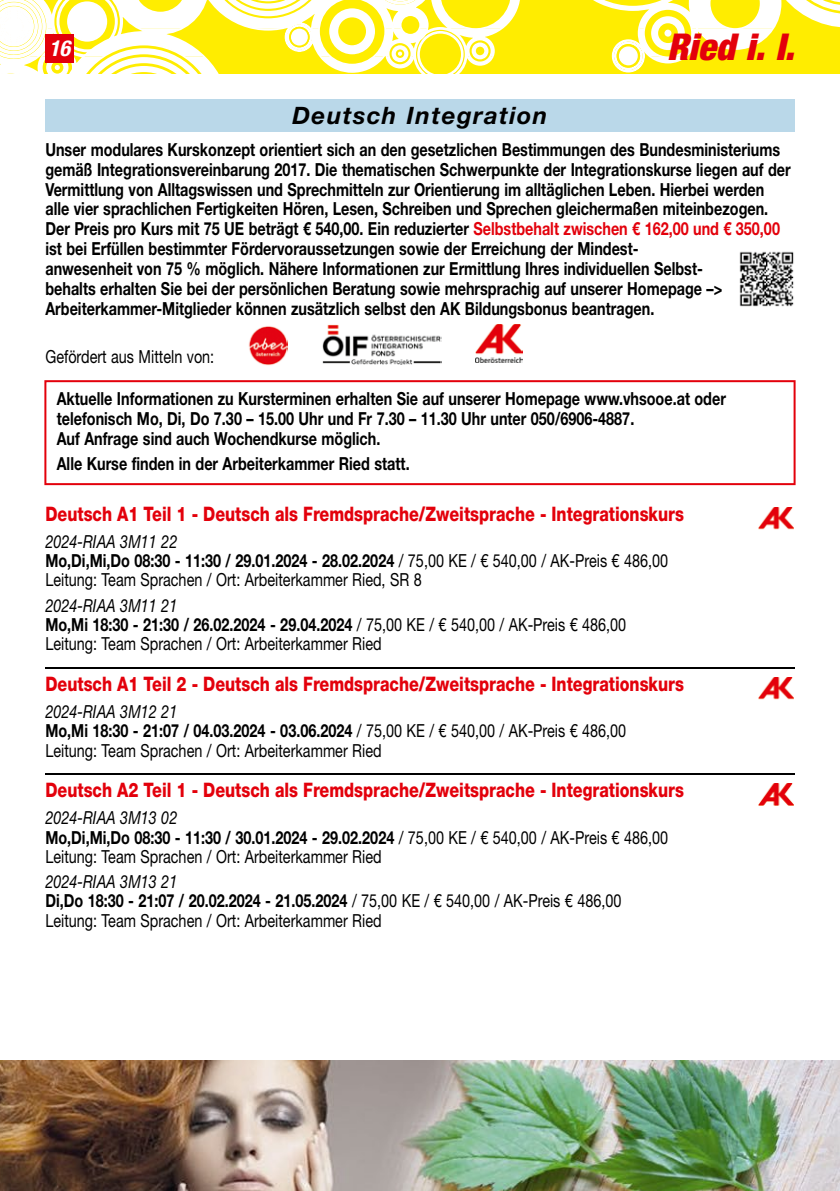
<style>
.page{position:relative;width:840px;height:1191px;background:#fff}
.page>*{position:absolute;margin:0;border:0;box-sizing:border-box;transform-origin:0 0}
.t1{font:italic 900 condensed 37px "Helvetica Neue LT Std";color:#e3000b}
.t2{font:italic 700 24px "Helvetica Neue LT Std";letter-spacing:.06em;color:#000}
.t3{font:italic 700 condensed 22px "Helvetica Neue LT Std";color:#fff}
.t4{font:800 20px "Helvetica Neue LT Std";color:#e3000b;scale:.8 1}
.t5{font:700 18px/19.8px "Helvetica Neue LT Std";color:#000;scale:.8 1}
.t6{font:18px/19.4px "Helvetica Neue LT Std";color:#000;scale:.8 1}
.s1{color:#e3000b}
.s2{font-style:italic}
.s3{font-weight:700}
</style>
<div class="page">
<svg style="left:0;top:0;width:840px;height:74px"></svg>
<div style="left:45px;top:34px;width:29px;height:28px;background:#e3000b"></div>
<div style="left:45px;top:99px;width:749px;height:32px;background:#bad8e9"></div>
<svg style="left:44px;top:380px;width:751px;height:105px"></svg>
<hr style="left:45px;top:667px;width:749px;height:1px;background:#000">
<hr style="left:45px;top:773px;width:749px;height:1px;background:#000">
<img style="left:248px;top:326px;width:39px;height:40px">
<img style="left:475px;top:325px;width:47px;height:38px">
<img style="left:322px;top:324px;width:119px;height:40px">
<img style="left:758px;top:507px;width:35px;height:23px">
<img style="left:758px;top:677px;width:35px;height:23px">
<img style="left:758px;top:783px;width:35px;height:23px">
<img style="left:739px;top:251px;width:55px;height:56px">
<img style="left:0;top:1060px;width:839px;height:131px">
<p class="t3" style="left:49px;top:35px;width:23px">16</p>
<h1 class="t1" style="left:666px;top:24px;width:129px">Ried i. I.</h1>
<h2 class="t2" style="left:292px;top:100px;width:257px">Deutsch Integration</h2>
<p class="t5" style="left:45px;top:139px;width:932px">Unser modulares Kurskonzept orientiert sich an den gesetzlichen Bestimmungen des Bundesministeriums gemäß Integrationsvereinbarung 2017. Die thematischen Schwerpunkte der Integrationskurse liegen auf der Vermittlung von Alltagswissen und Sprechmitteln zur Orientierung im alltäglichen Leben. Hierbei werden alle vier sprachlichen Fertigkeiten Hören, Lesen, Schreiben und Sprechen gleichermaßen miteinbezogen.<br>Der Preis pro Kurs mit 75 UE beträgt € 540,00. Ein reduzierter <span class="s1">Selbstbehalt zwischen € 162,00 und € 350,00 </span>ist bei Erfüllen bestimmter Fördervoraussetzungen sowie der Erreichung der Mindest-<br>anwesenheit von 75 % möglich. Nähere Informationen zur Ermittlung Ihres individuellen Selbst-<br>behalts erhalten Sie bei der persönlichen Beratung sowie mehrsprachig auf unserer Homepage –&gt; Arbeiterkammer-Mitglieder können zusätzlich selbst den AK Bildungsbonus beantragen.</p>
<p class="t6" style="left:45px;top:346px;width:212px">Gefördert aus Mitteln von:</p>
<p class="t5" style="left:57px;top:389px;width:837px">Aktuelle Informationen zu Kursterminen erhalten Sie auf unserer Homepage www.vhsooe.at oder telefonisch Mo, Di, Do 7.30 – 15.00 Uhr und Fr 7.30 – 11.30 Uhr unter 050/6906-4887.<br>Auf Anfrage sind auch Wochendkurse möglich.</p>
<p class="t5" style="left:57px;top:454px;width:442px">Alle Kurse finden in der Arbeiterkammer Ried statt.</p>
<p class="t4" style="left:45px;top:502px;width:799px">Deutsch A1 Teil 1 - Deutsch als Fremdsprache/Zweitsprache - Integrationskurs</p>
<p class="t6" style="left:45px;top:531px;width:779px"><span class="s2">2024-RIAA 3M11 22<br></span><span class="s3">Mo,Di,Mi,Do 08:30 - 11:30 / 29.01.2024 - 28.02.2024</span> / 75,00 KE / € 540,00 / AK-Preis € 486,00<br>Leitung: Team Sprachen / Ort: Arbeiterkammer Ried, SR 8</p>
<p class="t6" style="left:45px;top:595px;width:727px"><span class="s2">2024-RIAA 3M11 21<br></span><span class="s3">Mo,Mi 18:30 - 21:30 / 26.02.2024 - 29.04.2024</span> / 75,00 KE / € 540,00 / AK-Preis € 486,00<br>Leitung: Team Sprachen / Ort: Arbeiterkammer Ried</p>
<p class="t4" style="left:45px;top:672px;width:799px">Deutsch A1 Teil 2 - Deutsch als Fremdsprache/Zweitsprache - Integrationskurs</p>
<p class="t6" style="left:45px;top:701px;width:727px"><span class="s2">2024-RIAA 3M12 21<br></span><span class="s3">Mo,Mi 18:30 - 21:07 / 04.03.2024 - 03.06.2024</span> / 75,00 KE / € 540,00 / AK-Preis € 486,00<br>Leitung: Team Sprachen / Ort: Arbeiterkammer Ried</p>
<p class="t4" style="left:45px;top:778px;width:799px">Deutsch A2 Teil 1 - Deutsch als Fremdsprache/Zweitsprache - Integrationskurs</p>
<p class="t6" style="left:45px;top:808px;width:779px"><span class="s2">2024-RIAA 3M13 02<br></span><span class="s3">Mo,Di,Mi,Do 08:30 - 11:30 / 30.01.2024 - 29.02.2024</span> / 75,00 KE / € 540,00 / AK-Preis € 486,00<br>Leitung: Team Sprachen / Ort: Arbeiterkammer Ried</p>
<p class="t6" style="left:45px;top:871px;width:721px"><span class="s2">2024-RIAA 3M13 21<br></span><span class="s3">Di,Do 18:30 - 21:07 / 20.02.2024 - 21.05.2024</span> / 75,00 KE / € 540,00 / AK-Preis € 486,00<br>Leitung: Team Sprachen / Ort: Arbeiterkammer Ried</p>
</div>
